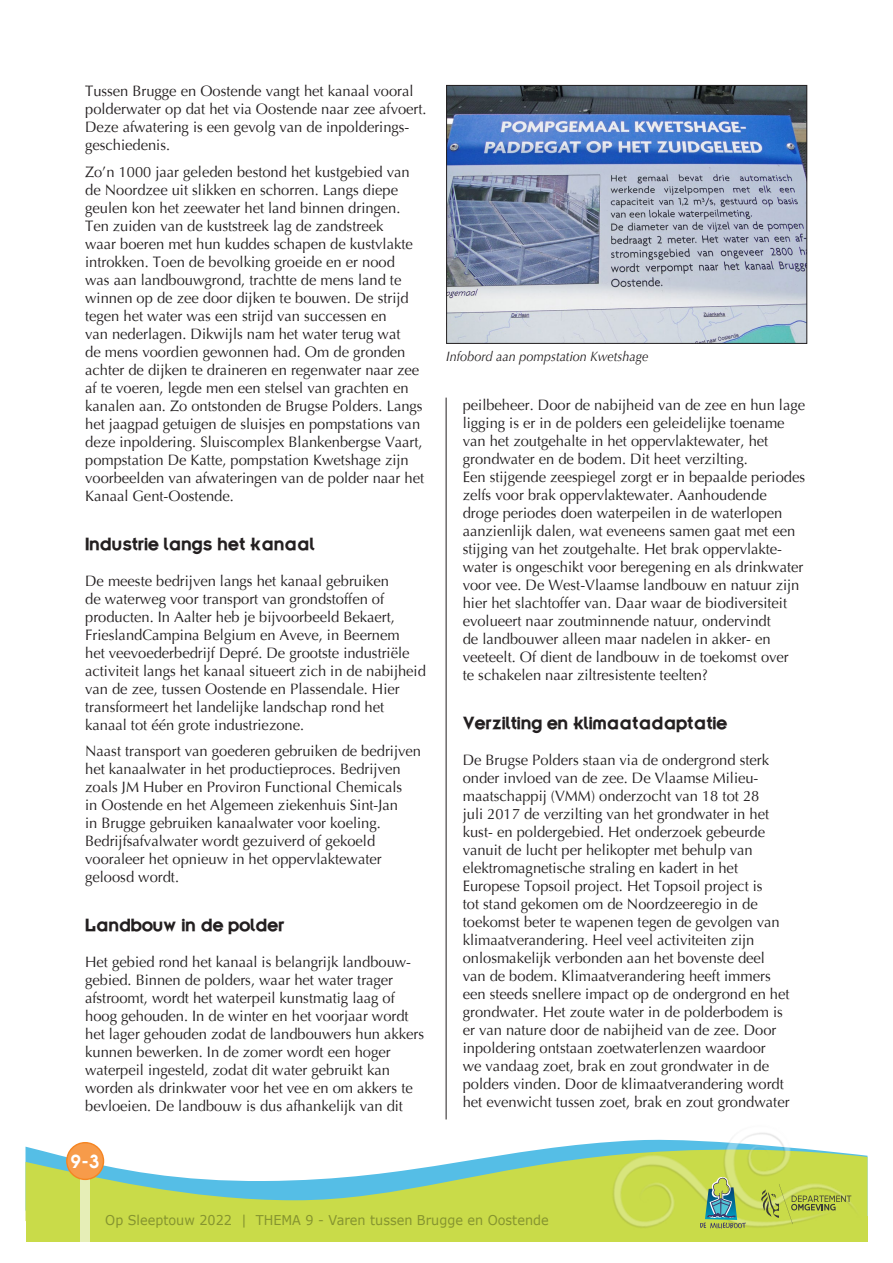
<style>
.page{position:relative;width:893px;height:1263px;background:#fff}
.page>*{position:absolute;margin:0;border:0;box-sizing:border-box;transform-origin:0 0}
.tekst_titel{font:700 18.75px "Kernel SSK";color:#231f20}
.t1{font:600 18px "Trendex SSK";color:#fff}
.tekst{font:15px/18px "Optima";color:#231f20}
.t2{font:13.5px "Verdana";color:#85942f;scale:.95 1}
.tekst-2{font:italic 13.5px "Optima";color:#231f20;scale:.93 1}
</style>
<div class="page">
<svg style="left:26px;top:1143px;width:841px;height:74px"></svg>
<div style="left:26px;top:1217px;width:841px;height:25px;background:#c9db49"></div>
<img style="left:604px;top:1133px;width:257px;height:96px">
<div style="left:80px;top:1174px;width:10px;height:68px;background:#e6eeb7"></div>
<div style="left:67px;top:1143px;width:37px;height:36px;background:#f79b4a;border-radius:50%"></div>
<div style="left:66px;top:1142px;width:38px;height:38px;border:1px solid #f58522;border-radius:50%"></div>
<svg style="left:700px;top:1177px;width:46px;height:51px;background:#93b775"></svg>
<svg style="left:761px;top:1184px;width:90px;height:40px;background:#b9c84d"></svg>
<img style="left:448px;top:87px;width:357px;height:255px">
<div style="left:446px;top:85px;width:361px;height:259px;border:1px solid #231f20"></div>
<hr style="left:446px;top:398px;width:1px;height:721px;background:#231f20">
<p class="tekst" style="left:85px;top:82px;width:343px">Tussen Brugge en Oostende vangt het kanaal vooral polderwater op dat het via Oostende naar zee afvoert.<br>Deze afwatering is een gevolg van de inpolderings&shy;geschiedenis.</p>
<p class="tekst" style="left:85px;top:163px;width:341px">Zo’n 1000 jaar geleden bestond het kustgebied van de Noordzee uit slikken en schorren. Langs diepe geulen kon het zeewater het land binnen dringen.<br>Ten zuiden van de kuststreek lag de zandstreek<br>waar boeren met hun kuddes schapen de kustvlakte introkken. Toen de bevolking groeide en er nood<br>was aan landbouwgrond, trachtte de mens land te winnen op de zee door dijken te bouwen. De strijd tegen het water was een strijd van successen en<br>van nederlagen. Dikwijls nam het water terug wat<br>de mens voordien gewonnen had. Om de gronden achter de dijken te draineren en regenwater naar zee af te voeren, legde men een stelsel van grachten en kanalen aan. Zo ontstonden de Brugse Polders. Langs het jaagpad getuigen de sluisjes en pompstations van deze inpoldering. Sluiscomplex Blankenbergse Vaart, pompstation De Katte, pompstation Kwetshage zijn voorbeelden van afwateringen van de polder naar het Kanaal Gent-Oostende.</p>
<p class="tekst_titel" style="left:85px;top:534px;width:231px">Industrie langs het kanaal</p>
<p class="tekst" style="left:85px;top:572px;width:342px">De meeste bedrijven langs het kanaal gebruiken<br>de waterweg voor transport van grondstoffen of producten. In Aalter heb je bijvoorbeeld Bekaert, FrieslandCampina Belgium en Aveve, in Beernem<br>het veevoederbedrijf Depré. De grootste industriële activiteit langs het kanaal situeert zich in de nabijheid van de zee, tussen Oostende en Plassendale. Hier transformeert het landelijke landschap rond het kanaal tot één grote industriezone.</p>
<p class="tekst" style="left:85px;top:742px;width:337px">Naast transport van goederen gebruiken de bedrijven het kanaalwater in het productieproces. Bedrijven zoals JM Huber en Proviron Functional Chemicals<br>in Oostende en het Algemeen ziekenhuis Sint-Jan<br>in Brugge gebruiken kanaalwater voor koeling.<br>Bedrijfsafvalwater wordt gezuiverd of gekoeld vooraleer het opnieuw in het oppervlaktewater geloosd wordt.</p>
<p class="tekst_titel" style="left:85px;top:915px;width:201px">Landbouw in de polder</p>
<p class="tekst" style="left:85px;top:953px;width:341px">Het gebied rond het kanaal is belangrijk landbouw&shy;gebied. Binnen de polders, waar het water trager afstroomt, wordt het waterpeil kunstmatig laag of hoog gehouden. In de winter en het voorjaar wordt het lager gehouden zodat de landbouwers hun akkers kunnen bewerken. In de zomer wordt een hoger waterpeil ingesteld, zodat dit water gebruikt kan worden als drinkwater voor het vee en om akkers te bevloeien. De landbouw is dus afhankelijk van dit</p>
<p class="t1" style="left:71px;top:1150px;width:30px">9-3</p>
<p class="tekst-2" style="left:446px;top:348px;width:219px">Infobord aan pompstation Kwetshage</p>
<p class="tekst" style="left:463px;top:396px;width:344px">peilbeheer. Door de nabijheid van de zee en hun lage ligging is er in de polders een geleidelijke toename van het zoutgehalte in het oppervlaktewater, het grondwater en de bodem. Dit heet verzilting.<br>Een stijgende zeespiegel zorgt er in bepaalde periodes zelfs voor brak oppervlaktewater. Aanhoudende droge periodes doen waterpeilen in de waterlopen aanzienlijk dalen, wat eveneens samen gaat met een stijging van het zoutgehalte. Het brak oppervlakte&shy;water is ongeschikt voor beregening en als drinkwater voor vee. De West-Vlaamse landbouw en natuur zijn hier het slachtoffer van. Daar waar de biodiversiteit evolueert naar zoutminnende natuur, ondervindt<br>de landbouwer alleen maar nadelen in akker- en veeteelt. Of dient de landbouw in de toekomst over<br>te schakelen naar ziltresistente teelten?</p>
<p class="tekst_titel" style="left:463px;top:713px;width:266px">Verzilting en klimaatadaptatie</p>
<p class="tekst" style="left:463px;top:751px;width:328px">De Brugse Polders staan via de ondergrond sterk onder invloed van de zee. De Vlaamse Milieu&shy;maatschappij (VMM) onderzocht van 18 tot 28<br>juli 2017 de verzilting van het grondwater in het kust- en poldergebied. Het onderzoek gebeurde vanuit de lucht per helikopter met behulp van elektromagnetische straling en kadert in het Europese Topsoil project. Het Topsoil project is<br>tot stand gekomen om de Noordzeeregio in de toekomst beter te wapenen tegen de gevolgen van klimaatverandering. Heel veel activiteiten zijn onlosmakelijk verbonden aan het bovenste deel van de bodem. Klimaatverandering heeft immers een steeds snellere impact op de ondergrond en het grondwater. Het zoute water in de polderbodem is er van nature door de nabijheid van de zee. Door inpoldering ontstaan zoetwaterlenzen waardoor<br>we vandaag zoet, brak en zout grondwater in de polders vinden. Door de klimaatverandering wordt het evenwicht tussen zoet, brak en zout grondwater</p>
<p class="t2" style="left:105px;top:1211px;width:468px">Op Sleeptouw 2022 | THEMA 9 - Varen tussen Brugge en Oostende</p>
</div>
